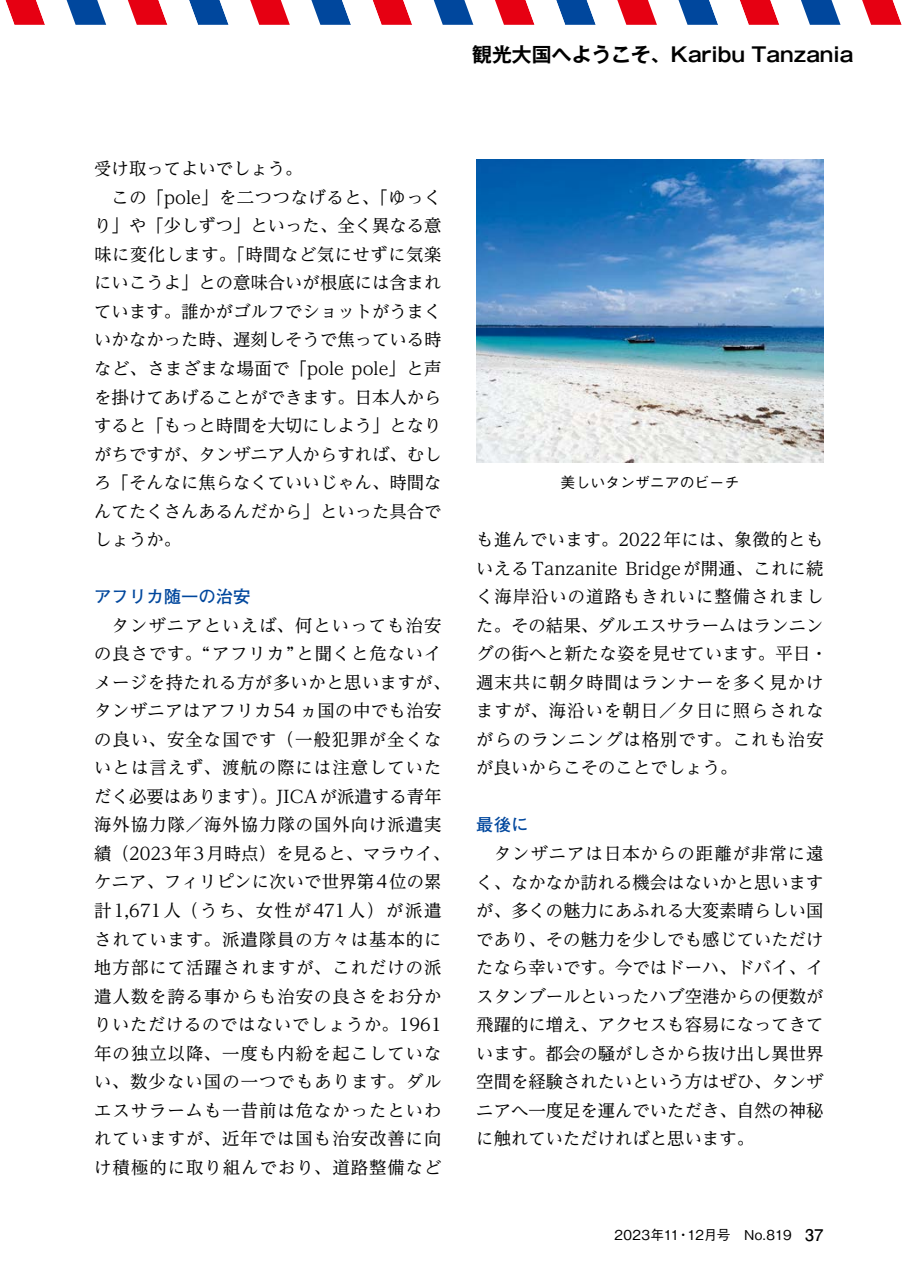
<style>
.page{position:relative;width:903px;height:1275px;background:#fff}
.page>*{position:absolute;margin:0;border:0;box-sizing:border-box;transform-origin:0 0}
.t1{font:700 19.78px "Gothic MB101 Pr 6 N De";color:#000}
.t2{font:17.32px/28.5px "UD Reimin Pr 6 N";letter-spacing:.03em;color:#000}
.t3{font:17.32px/28.5px "UD Reimin Pr 6 N";letter-spacing:.055em;color:#000;text-align:center}
.t4{font:17.32px "UD Reimin Pr 6 N";color:#000}
.t5{font:700 17.32px "Futo Go B101 Pr 6 N";color:#00479d}
.t6{font:500 14.88px "Gothic BBB Pr 6 N";color:#000}
.t7{font:500 13.65px "Gothic BBB Pr 6 N";letter-spacing:-.01em;color:#000}
.s1{font-family:"Futo Go B101 Pr 6 N";font-weight:700;font-size:16.1px}
</style>
<div class="page">
<svg style="left:5px;top:0;width:897px;height:25px"></svg>
<img style="left:476px;top:160px;width:347px;height:303px">
<p class="t1" style="left:472px;top:38px;width:383px">観光大国へようこそ、Karibu Tanzania</p>
<p class="t4" style="left:94px;top:155px;width:210px">受け取ってよいでしょう。</p>
<p class="t2" style="left:112px;top:182px;width:331px">この「pole」を二つつなげると、「ゆっく</p>
<p class="t4" style="left:94px;top:212px;width:349px">り」や「少しずつ」といった、全く異なる意</p>
<p class="t2" style="left:94px;top:239px;width:349px">味に変化します。「時間など気にせずに気楽</p>
<p class="t4" style="left:94px;top:269px;width:349px">にいこうよ」との意味合いが根底には含まれ</p>
<p class="t4" style="left:94px;top:297px;width:349px">ています。誰かがゴルフでショットがうまく</p>
<p class="t4" style="left:94px;top:326px;width:349px">いかなかった時、遅刻しそうで焦っている時</p>
<p class="t2" style="left:94px;top:354px;width:349px">など、さまざまな場面で「pole pole」と声</p>
<p class="t4" style="left:94px;top:383px;width:349px">を掛けてあげることができます。日本人から</p>
<p class="t4" style="left:94px;top:411px;width:349px">すると「もっと時間を大切にしよう」となり</p>
<p class="t4" style="left:94px;top:440px;width:349px">がちですが、タンザニア人からすれば、むし</p>
<p class="t4" style="left:94px;top:468px;width:349px">ろ「そんなに焦らなくていいじゃん、時間な</p>
<p class="t4" style="left:94px;top:497px;width:349px">んてたくさんあるんだから」といった具合で</p>
<p class="t2" style="left:94px;top:525px;width:88px">しょうか。</p>
<p class="t5" style="left:94px;top:583px;width:158px">アフリカ随一の治安</p>
<p class="t3" style="left:94px;top:610px;width:358px">タンザニアといえば、何といっても治安<br>の良さです。“アフリカ”と聞くと危ないイメージを持たれる方が多いかと思いますが、タンザニアはアフリカ54 ヵ国の中でも治安の良い、安全な国です（一般犯罪が全くないとは言えず、渡航の際には注意していただく必要はあります）。JICAが派遣する青年海外協力隊／海外協力隊の国外向け派遣実績（2023年3月時点）を見ると、マラウイ、ケニア、フィリピンに次いで世界第4位の累計1,671人（うち、女性が471人）が派遣されています。派遣隊員の方々は基本的に地方部にて活躍されますが、これだけの派遣人数を誇る事からも治安の良さをお分かりいただけるのではないでしょうか。1961年の独立以降、一度も内紛を起こしていない、数少ない国の一つでもあります。ダルエスサラームも一昔前は危なかったといわれていますが、近年では国も治安改善に向け積極的に取り組んでおり、道路整備など</p>
<p class="t6" style="left:561px;top:471px;width:180px">美しいタンザニアのビーチ</p>
<p class="t2" style="left:476px;top:525px;width:353px">も進んでいます。2022年には、象徴的ともいえるTanzanite Bridgeが開通、これに続く海岸沿いの道路もきれいに整備されました。その結果、ダルエスサラームはランニングの街へと新たな姿を見せています。平日・週末共に朝夕時間はランナーを多く見かけますが、海沿いを朝日／夕日に照らされながらのランニングは格別です。これも治安が良いからこそのことでしょう。</p>
<p class="t5" style="left:476px;top:811px;width:54px">最後に</p>
<p class="t2" style="left:476px;top:839px;width:349px;text-align:justify;text-indent:17px">タンザニアは日本からの距離が非常に遠く、なかなか訪れる機会はないかと思いますが、多くの魅力にあふれる大変素晴らしい国であり、その魅力を少しでも感じていただけたなら幸いです。今ではドーハ、ドバイ、イスタンブールといったハブ空港からの便数が飛躍的に増え、アクセスも容易になってきています。都会の騒がしさから抜け出し異世界空間を経験されたいという方はぜひ、タンザニアへ一度足を運んでいただき、自然の神秘に触れていただければと思います。</p>
<p class="t7" style="left:614px;top:1224px;width:211px">2023年11・12月号　No.819　<span class="s1">37</span></p>
</div>
